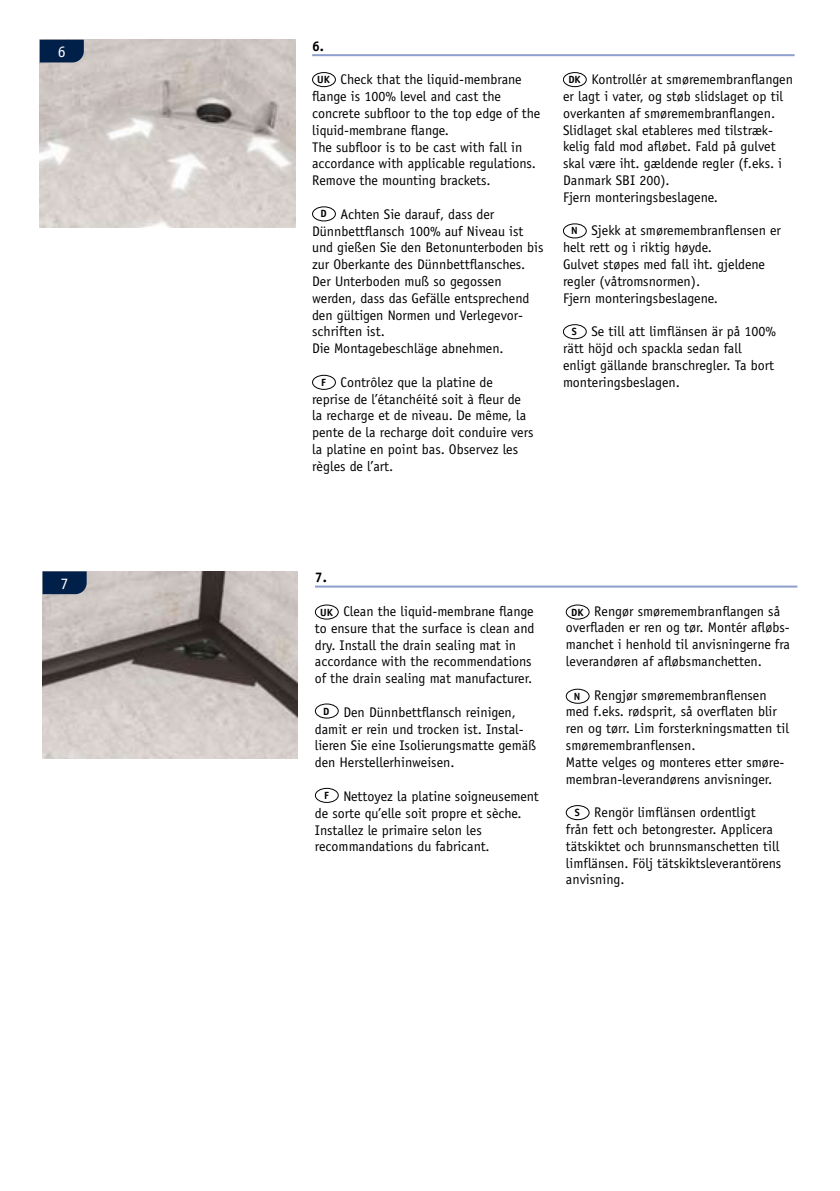
<style>
.page{position:relative;width:840px;height:1191px;background:#fff}
.page>*{position:absolute;margin:0;border:0;box-sizing:border-box;transform-origin:0 0}
.t1{font:16px "Officina Sans";color:#fff}
.t2{font:14px/16.8px "Officina Sans";color:#000}
.t3{font:700 14px "Officina Sans";color:#000}
.t4{font:700 10.4px "Officina Sans";color:#000}
</style>
<div class="page">
<hr style="left:315px;top:585px;width:482px;height:2px;background:#8d9fcd">
<img style="left:43px;top:571px;width:255px;height:188px">
<svg style="left:43px;top:571px;width:44px;height:23px"></svg>
<div style="left:315px;top:604px;width:23px;height:15px;border:1px solid #000;border-radius:50%"></div>
<div style="left:315px;top:703px;width:23px;height:15px;border:1px solid #000;border-radius:50%"></div>
<div style="left:315px;top:788px;width:23px;height:15px;border:1px solid #000;border-radius:50%"></div>
<div style="left:565px;top:604px;width:24px;height:15px;border:1px solid #000;border-radius:50%"></div>
<div style="left:565px;top:689px;width:24px;height:14px;border:1px solid #000;border-radius:50%"></div>
<div style="left:565px;top:805px;width:24px;height:15px;border:1px solid #000;border-radius:50%"></div>
<hr style="left:312px;top:54px;width:482px;height:2px;background:#8d9fcd">
<img style="left:40px;top:40px;width:255px;height:187px">
<svg style="left:40px;top:40px;width:44px;height:22px"></svg>
<div style="left:312px;top:72px;width:23px;height:15px;border:1px solid #000;border-radius:50%"></div>
<div style="left:312px;top:206px;width:23px;height:15px;border:1px solid #000;border-radius:50%"></div>
<div style="left:312px;top:375px;width:23px;height:15px;border:1px solid #000;border-radius:50%"></div>
<div style="left:562px;top:72px;width:24px;height:15px;border:1px solid #000;border-radius:50%"></div>
<div style="left:562px;top:223px;width:24px;height:15px;border:1px solid #000;border-radius:50%"></div>
<div style="left:562px;top:324px;width:24px;height:15px;border:1px solid #000;border-radius:50%"></div>
<p class="t1" style="left:58px;top:42px;width:9px">6</p>
<p class="t1" style="left:61px;top:574px;width:9px">7</p>
<p class="t3" style="left:312px;top:37px;width:13px">6.</p>
<p class="t2" style="left:312px;top:71px;width:229px;text-indent:28px">Check that the liquid-membrane flange is 100% level and cast the concrete subfloor to the top edge of the liquid-membrane flange.<br>The subfloor is to be cast with fall in accordance with applicable regulations.<br>Remove the mounting brackets.</p>
<p class="t2" style="left:312px;top:206px;width:233px;text-indent:28px">Achten Sie darauf, dass der<br>Dünnbettflansch 100% auf Niveau ist und gießen Sie den Betonunterboden bis zur Oberkante des Dünnbettflansches.<br>Der Unterboden muß so gegossen werden, dass das Gefälle entsprechend den gültigen Normen und Verlegevor&shy;schriften ist.<br>Die Montagebeschläge abnehmen.</p>
<p class="t2" style="left:312px;top:374px;width:223px;text-indent:28px">Contrôlez que la platine de reprise de l’étanchéité soit à fleur de la recharge et de niveau. De même, la pente de la recharge doit conduire vers la platine en point bas. Observez les règles de l’art.</p>
<p class="t4" style="left:317px;top:73px;width:14px">UK</p>
<p class="t4" style="left:320px;top:207px;width:8px">D</p>
<p class="t4" style="left:321px;top:376px;width:6px">F</p>
<p class="t2" style="left:562px;top:71px;width:231px;text-indent:28px">Kontrollér at smøremembranflangen er lagt i vater, og støb slidslaget op til overkanten af smøremembranflangen.<br>Slidlaget skal etableres med tilstræk&shy;kelig fald mod afløbet. Fald på gulvet skal være iht. gældende regler (f.eks. i Danmark SBI 200).<br>Fjern monteringsbeslagene.</p>
<p class="t2" style="left:562px;top:222px;width:219px;text-indent:28px">Sjekk at smøremembranflensen er helt rett og i riktig høyde.<br>Gulvet støpes med fall iht. gjeldene regler (våtromsnormen).<br>Fjern monteringsbeslagene.</p>
<p class="t2" style="left:562px;top:323px;width:214px;text-indent:28px">Se till att limflänsen är på 100% rätt höjd och spackla sedan fall enligt gällande branschregler. Ta bort monteringsbeslagen.</p>
<p class="t4" style="left:568px;top:73px;width:14px">DK</p>
<p class="t4" style="left:571px;top:224px;width:8px">N</p>
<p class="t4" style="left:571px;top:325px;width:7px">S</p>
<p class="t3" style="left:315px;top:569px;width:13px">7.</p>
<p class="t2" style="left:315px;top:603px;width:221px;text-indent:28px">Clean the liquid-membrane flange to ensure that the surface is clean and dry. Install the drain sealing mat in accordance with the recommendations of the drain sealing mat manufacturer.</p>
<p class="t2" style="left:315px;top:703px;width:222px;text-indent:28px">Den Dünnbettflansch reinigen, damit er rein und trocken ist. Instal&shy;lieren Sie eine Isolierungsmatte gemäß den Herstellerhinweisen.</p>
<p class="t2" style="left:315px;top:787px;width:225px;text-indent:28px">Nettoyez la platine soigneusement de sorte qu’elle soit propre et sèche.<br>Installez le primaire selon les recommandations du fabricant.</p>
<p class="t4" style="left:320px;top:605px;width:14px">UK</p>
<p class="t4" style="left:323px;top:704px;width:8px">D</p>
<p class="t4" style="left:324px;top:789px;width:6px">F</p>
<p class="t2" style="left:565px;top:602px;width:225px;text-indent:28px">Rengør smøremembranflangen så overfladen er ren og tør. Montér afløbs&shy;manchet i henhold til anvisningerne fra leverandøren af afløbsmanchetten.</p>
<p class="t2" style="left:565px;top:686px;width:224px;text-indent:28px">Rengjør smøremembranflensen med f.eks. rødsprit, så overflaten blir ren og tørr. Lim forsterkningsmatten til smøremembranflensen.<br>Matte velges og monteres etter smøre&shy;membran-leverandørens anvisninger.</p>
<p class="t2" style="left:565px;top:804px;width:217px;text-indent:28px">Rengör limflänsen ordentligt från fett och betongrester. Applicera tätskiktet och brunnsmanschetten till limflänsen. Följ tätskiktsleverantörens anvisning.</p>
<p class="t4" style="left:571px;top:605px;width:14px">DK</p>
<p class="t4" style="left:573px;top:690px;width:8px">N</p>
<p class="t4" style="left:574px;top:806px;width:7px">S</p>
</div>
